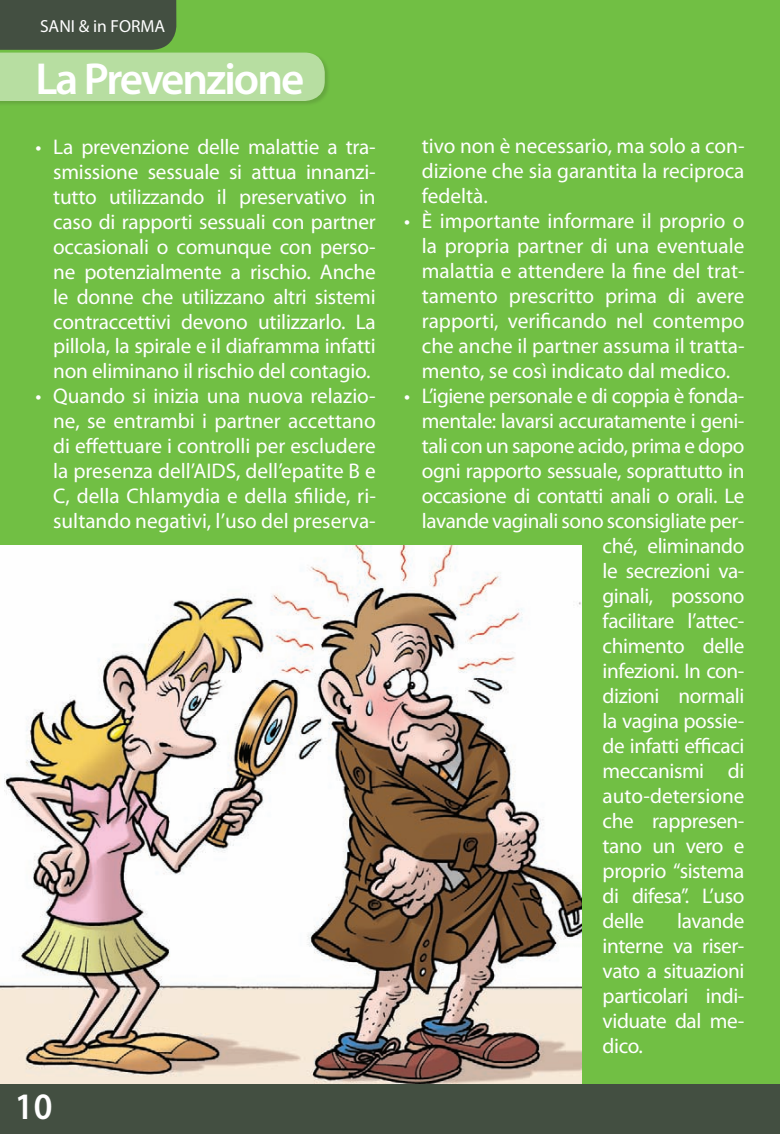
<style>
.page{position:relative;width:780px;height:1134px;background:#71bf44}
.page>*{position:absolute;margin:0;border:0;box-sizing:border-box;transform-origin:0 0}
.t1{font:600 45px "Myriad Pro";letter-spacing:-.045em;color:#fff}
.t2{font:600 37.5px "Myriad Pro";color:#fff;scale:.93 1}
.t3{font:21.25px/25px "Myriad Pro";letter-spacing:-.02em;color:#fff;text-align:justify}
.t4{font:21.25px "Myriad Pro";color:#fff}
.t5{font:17.5px "Myriad Pro";color:#fff}
</style>
<div class="page">
<img style="left:0;top:546px;width:581px;height:538px">
<div style="left:0;top:1084px;width:780px;height:50px;background:#434f41"></div>
<div style="left:0;top:52px;width:330px;height:55px;background:#231f20;opacity:.3"></div>
<svg style="left:0;top:0;width:325px;height:101px"></svg>
<p class="t5" style="left:40px;top:16px;width:127px">SANI &amp; in FORMA</p>
<h1 class="t1" style="left:35px;top:50px;width:270px">La Prevenzione</h1>
<p class="t3" style="left:53px;top:134px;width:324px;text-indent:-18px">• La prevenzione delle malattie a tra&shy;smissione sessuale si attua innanzi&shy;tutto utilizzando il preservativo in caso di rapporti sessuali con partner occasionali o comunque con perso&shy;ne potenzialmente a rischio. Anche le donne che utilizzano altri sistemi contraccettivi devono utilizzarlo. La pillola, la spirale e il diaframma infatti non eliminano il rischio del contagio.</p>
<p class="t3" style="left:53px;top:383px;width:324px;text-indent:-18px">• Quando si inizia una nuova relazio&shy;ne, se entrambi i partner accettano di effettuare i controlli per escludere la presenza dell’AIDS, dell’epatite B e C, della Chlamydia e della sfilide, ri&shy;sultando negativi, l’uso del preserva-</p>
<h2 class="t2" style="left:15px;top:1082px;width:42px">10</h2>
<p class="t3" style="left:422px;top:133px;width:324px">tivo non è necessario, ma solo a con&shy;dizione che sia garantita la reciproca fedeltà.</p>
<p class="t3" style="left:422px;top:208px;width:324px;text-indent:-18px">• È importante informare il proprio o la propria partner di una eventuale malattia e attendere la fine del trat&shy;tamento prescritto prima di avere rapporti, verificando nel contempo che anche il partner assuma il tratta&shy;mento, se così indicato dal medico.</p>
<p class="t3" style="left:404px;top:383px;width:342px">• L’igiene personale e di coppia è fonda-</p>
<p class="t3" style="left:422px;top:408px;width:324px">mentale: lavarsi accuratamente i geni-</p>
<p class="t3" style="left:422px;top:433px;width:324px">tali con un sapone acido, prima e dopo</p>
<p class="t3" style="left:422px;top:458px;width:324px">ogni rapporto sessuale, soprattutto in</p>
<p class="t3" style="left:422px;top:483px;width:324px">occasione di contatti anali o orali. Le</p>
<p class="t3" style="left:422px;top:508px;width:324px">lavande vaginali sono sconsigliate per-</p>
<p class="t3" style="left:602px;top:533px;width:143px">ché, eliminando</p>
<p class="t3" style="left:602px;top:558px;width:143px">le secrezioni va-</p>
<p class="t3" style="left:602px;top:583px;width:143px">ginali, possono</p>
<p class="t3" style="left:602px;top:608px;width:143px">facilitare l’attec-</p>
<p class="t3" style="left:602px;top:633px;width:143px">chimento delle</p>
<p class="t3" style="left:602px;top:658px;width:143px">infezioni. In con-</p>
<p class="t3" style="left:602px;top:683px;width:143px">dizioni normali</p>
<p class="t3" style="left:602px;top:708px;width:143px">la vagina possie-</p>
<p class="t3" style="left:602px;top:733px;width:143px">de infatti efficaci</p>
<p class="t3" style="left:602px;top:758px;width:143px">meccanismi di</p>
<p class="t4" style="left:602px;top:783px;width:143px">auto-detersione</p>
<p class="t3" style="left:602px;top:808px;width:143px">che rappresen-</p>
<p class="t3" style="left:602px;top:833px;width:143px">tano un vero e</p>
<p class="t3" style="left:602px;top:858px;width:143px">proprio “sistema</p>
<p class="t3" style="left:602px;top:883px;width:143px">di difesa”. L’uso</p>
<p class="t3" style="left:602px;top:908px;width:43px">delle</p>
<p class="t3" style="left:602px;top:908px;width:143px;text-indent:74px">lavande interne va riser&shy;vato a situazioni particolari indi&shy;viduate dal me&shy;dico.</p>
</div>
